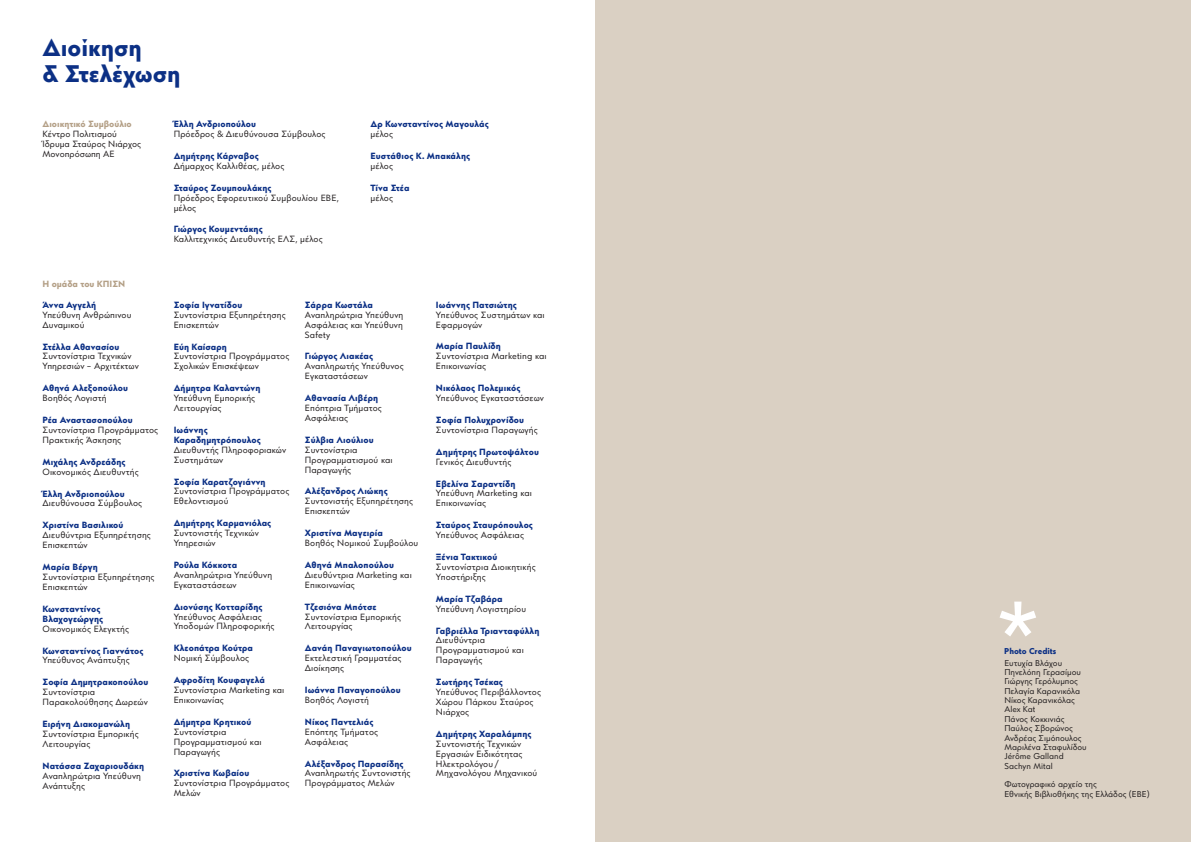
<style>
.page{position:relative;width:1191px;height:842px;background:#fff}
.page>*{position:absolute;margin:0;border:0;box-sizing:border-box;transform-origin:0 0}
.t1{font:700 24px/26.4px "SNFCC Panoptik";color:#0c3085}
.t2{font:9px/9.9px "SNFCC Panoptik";letter-spacing:.01em;color:#231f20}
.t3{font:700 9px/9.9px "SNFCC Panoptik";letter-spacing:.01em;color:#0c3085}
.t4{font:700 9px "SNFCC Panoptik";color:#b4a087}
.t5{font:8.5px/9.4px "SNFCC Panoptik";color:#231f20}
.t6{font:700 8.5px "SNFCC Panoptik";color:#0c3085}
</style>
<div class="page">
<div style="left:595px;top:0;width:596px;height:842px;background:#dad0c3"></div>
<svg style="left:999px;top:602px;width:37px;height:34px"></svg>
<h1 class="t1" style="left:43px;top:35px;width:139px">Διοίκηση<br>&amp; Στελέχωση</h1>
<p class="t4" style="left:43px;top:118px;width:91px">Διοικητικό Συμβούλιο</p>
<p class="t2" style="left:43px;top:129px;width:100px">Κέντρο Πολιτισμού<br>Ίδρυμα Σταύρος Νιάρχος<br>Μονοπρόσωπη ΑΕ</p>
<p class="t4" style="left:43px;top:278px;width:84px">Η ομάδα του ΚΠΙΣΝ</p>
<p class="t3" style="left:174px;top:119px;width:84px">Έλλη Ανδριοπούλου</p>
<p class="t2" style="left:174px;top:129px;width:153px">Πρόεδρος &amp; Διευθύνουσα Σύμβουλος</p>
<p class="t3" style="left:174px;top:151px;width:86px">Δημήτρης Κάρναβος</p>
<p class="t2" style="left:174px;top:161px;width:112px">Δήμαρχος Καλλιθέας, μέλος</p>
<p class="t3" style="left:174px;top:183px;width:99px">Σταύρος Ζουμπουλάκης</p>
<p class="t2" style="left:174px;top:193px;width:167px">Πρόεδρος Εφορευτικού Συμβουλίου ΕΒΕ, μέλος</p>
<p class="t3" style="left:174px;top:225px;width:90px">Γιώργος Κουμεντάκης</p>
<p class="t2" style="left:174px;top:234px;width:150px">Καλλιτεχνικός Διευθυντής ΕΛΣ, μέλος</p>
<p class="t3" style="left:370px;top:119px;width:120px">Δρ Κωνσταντίνος Μαγουλάς</p>
<p class="t2" style="left:370px;top:129px;width:24px">μέλος</p>
<p class="t3" style="left:370px;top:151px;width:101px">Ευστάθιος Κ. Μπακάλης</p>
<p class="t2" style="left:370px;top:161px;width:24px">μέλος</p>
<p class="t3" style="left:370px;top:183px;width:41px">Τίνα Στέα</p>
<p class="t2" style="left:370px;top:193px;width:24px">μέλος</p>
<p class="t3" style="left:43px;top:300px;width:55px">Άννα Αγγελή</p>
<p class="t2" style="left:43px;top:310px;width:90px">Υπεύθυνη Ανθρώπινου<br>Δυναμικού</p>
<p class="t3" style="left:43px;top:342px;width:78px">Στέλλα Αθανασίου</p>
<p class="t2" style="left:43px;top:352px;width:98px">Συντονίστρια Τεχνικών<br>Υπηρεσιών – Αρχιτέκτων</p>
<p class="t3" style="left:43px;top:384px;width:87px">Αθηνά Αλεξοπούλου</p>
<p class="t2" style="left:43px;top:393px;width:66px">Βοηθός Λογιστή</p>
<p class="t3" style="left:43px;top:415px;width:92px">Ρέα Αναστασοπούλου</p>
<p class="t2" style="left:43px;top:425px;width:117px">Συντονίστρια Προγράμματος<br>Πρακτικής Άσκησης</p>
<p class="t3" style="left:43px;top:457px;width:84px">Μιχάλης Ανδρεάδης</p>
<p class="t2" style="left:43px;top:467px;width:98px">Οικονομικός Διευθυντής</p>
<p class="t3" style="left:43px;top:489px;width:84px">Έλλη Ανδριοπούλου</p>
<p class="t2" style="left:43px;top:499px;width:101px">Διευθύνουσα Σύμβουλος</p>
<p class="t3" style="left:43px;top:521px;width:82px">Χριστίνα Βασιλικού</p>
<p class="t2" style="left:43px;top:530px;width:110px">Διευθύντρια Εξυπηρέτησης<br>Επισκεπτών</p>
<p class="t3" style="left:43px;top:562px;width:57px">Μαρία Βέργη</p>
<p class="t2" style="left:43px;top:572px;width:114px">Συντονίστρια Εξυπηρέτησης<br>Επισκεπτών</p>
<p class="t3" style="left:43px;top:604px;width:62px">Κωνσταντίνος<br>Βλαχογεώργης</p>
<p class="t2" style="left:43px;top:624px;width:88px">Οικονομικός Ελεγκτής</p>
<p class="t3" style="left:43px;top:646px;width:102px">Κωνσταντίνος Γιαννάτος</p>
<p class="t2" style="left:43px;top:655px;width:89px">Υπεύθυνος Ανάπτυξης</p>
<p class="t3" style="left:43px;top:678px;width:107px">Σοφία Δημητρακοπούλου</p>
<p class="t2" style="left:43px;top:687px;width:107px">Συντονίστρια<br>Παρακολούθησης Δωρεών</p>
<p class="t3" style="left:43px;top:719px;width:89px">Ειρήνη Διακομανώλη</p>
<p class="t2" style="left:43px;top:729px;width:98px">Συντονίστρια Εμπορικής<br>Λειτουργίας</p>
<p class="t3" style="left:43px;top:761px;width:103px">Νατάσσα Ζαχαριουδάκη</p>
<p class="t2" style="left:43px;top:771px;width:100px">Αναπληρώτρια Υπεύθυνη<br>Ανάπτυξης</p>
<p class="t3" style="left:174px;top:300px;width:70px">Σοφία Ιγνατίδου</p>
<p class="t2" style="left:174px;top:310px;width:114px">Συντονίστρια Εξυπηρέτησης<br>Επισκεπτών</p>
<p class="t3" style="left:174px;top:342px;width:55px">Εύη Καίσαρη</p>
<p class="t2" style="left:174px;top:352px;width:117px">Συντονίστρια Προγράμματος<br>Σχολικών Επισκέψεων</p>
<p class="t3" style="left:174px;top:384px;width:88px">Δήμητρα Καλαντώνη</p>
<p class="t2" style="left:174px;top:393px;width:83px">Υπεύθυνη Εμπορικής<br>Λειτουργίας</p>
<p class="t3" style="left:174px;top:425px;width:89px">Ιωάννης<br>Καραδημητρόπουλος</p>
<p class="t2" style="left:174px;top:445px;width:114px">Διευθυντής Πληροφοριακών<br>Συστημάτων</p>
<p class="t3" style="left:174px;top:477px;width:93px">Σοφία Καρατζογιάννη</p>
<p class="t2" style="left:174px;top:487px;width:117px">Συντονίστρια Προγράμματος<br>Εθελοντισμού</p>
<p class="t3" style="left:174px;top:519px;width:99px">Δημήτρης Καρμανιόλας</p>
<p class="t2" style="left:174px;top:528px;width:87px">Συντονιστής Τεχνικών<br>Υπηρεσιών</p>
<p class="t3" style="left:174px;top:560px;width:65px">Ρούλα Κόκκοτα</p>
<p class="t2" style="left:174px;top:570px;width:100px">Αναπληρώτρια Υπεύθυνη<br>Εγκαταστάσεων</p>
<p class="t3" style="left:174px;top:602px;width:90px">Διονύσης Κοτταρίδης</p>
<p class="t2" style="left:174px;top:612px;width:102px">Υπεύθυνος Ασφάλειας<br>Υποδομών Πληροφορικής</p>
<p class="t3" style="left:174px;top:644px;width:81px">Κλεοπάτρα Κούτρα</p>
<p class="t2" style="left:174px;top:653px;width:77px">Νομική Σύμβουλος</p>
<p class="t3" style="left:174px;top:675px;width:93px">Αφροδίτη Κουφαγελά</p>
<p class="t2" style="left:174px;top:685px;width:112px">Συντονίστρια Marketing και<br>Επικοινωνίας</p>
<p class="t3" style="left:174px;top:717px;width:79px">Δήμητρα Κρητικού</p>
<p class="t2" style="left:174px;top:727px;width:89px">Συντονίστρια<br>Προγραμματισμού και<br>Παραγωγής</p>
<p class="t3" style="left:174px;top:769px;width:77px">Χριστίνα Κωβαίου</p>
<p class="t2" style="left:174px;top:778px;width:117px">Συντονίστρια Προγράμματος<br>Μελών</p>
<p class="t3" style="left:305px;top:300px;width:70px">Σάρρα Κωστάλα</p>
<p class="t2" style="left:305px;top:310px;width:100px;text-align:justify">Αναπληρώτρια Υπεύθυνη Ασφάλειας και Υπεύθυνη Safety</p>
<p class="t3" style="left:305px;top:352px;width:70px">Γιώργος Λιακέας</p>
<p class="t2" style="left:305px;top:361px;width:100px">Αναπληρωτής Υπεύθυνος<br>Εγκαταστάσεων</p>
<p class="t3" style="left:305px;top:393px;width:75px">Αθανασία Λιβέρη</p>
<p class="t2" style="left:305px;top:403px;width:79px">Επόπτρια Τμήματος<br>Ασφάλειας</p>
<p class="t3" style="left:305px;top:435px;width:70px">Σύλβια Λιούλιου</p>
<p class="t2" style="left:305px;top:445px;width:89px">Συντονίστρια<br>Προγραμματισμού και<br>Παραγωγής</p>
<p class="t3" style="left:305px;top:487px;width:84px">Αλέξανδρος Λιώκης</p>
<p class="t2" style="left:305px;top:496px;width:110px">Συντονιστής Εξυπηρέτησης<br>Επισκεπτών</p>
<p class="t3" style="left:305px;top:528px;width:80px">Χριστίνα Μαγειρία</p>
<p class="t2" style="left:305px;top:538px;width:115px">Βοηθός Νομικού Συμβούλου</p>
<p class="t3" style="left:305px;top:560px;width:91px">Αθηνά Μπαλοπούλου</p>
<p class="t2" style="left:305px;top:570px;width:108px">Διευθύντρια Marketing και<br>Επικοινωνίας</p>
<p class="t3" style="left:305px;top:602px;width:73px">Τζεσιόνα Μπότσε</p>
<p class="t2" style="left:305px;top:612px;width:98px">Συντονίστρια Εμπορικής<br>Λειτουργίας</p>
<p class="t3" style="left:305px;top:644px;width:108px">Δανάη Παναγιωτοπούλου</p>
<p class="t2" style="left:305px;top:653px;width:98px">Εκτελεστική Γραμματέας<br>Διοίκησης</p>
<p class="t3" style="left:305px;top:685px;width:97px">Ιωάννα Παναγοπούλου</p>
<p class="t2" style="left:305px;top:695px;width:66px">Βοηθός Λογιστή</p>
<p class="t3" style="left:305px;top:717px;width:70px">Νίκος Παντελιάς</p>
<p class="t2" style="left:305px;top:727px;width:75px">Επόπτης Τμήματος<br>Ασφάλειας</p>
<p class="t3" style="left:305px;top:759px;width:100px">Αλέξανδρος Παρασίδης</p>
<p class="t2" style="left:305px;top:768px;width:107px">Αναπληρωτής Συντονιστής<br>Προγράμματος Μελών</p>
<p class="t3" style="left:436px;top:300px;width:82px">Ιωάννης Πατσιώτης</p>
<p class="t2" style="left:436px;top:310px;width:110px">Υπεύθυνος Συστημάτων και<br>Εφαρμογών</p>
<p class="t3" style="left:436px;top:342px;width:66px">Μαρία Παυλίδη</p>
<p class="t2" style="left:436px;top:351px;width:112px">Συντονίστρια Marketing και<br>Επικοινωνίας</p>
<p class="t3" style="left:436px;top:383px;width:86px">Νικόλαος Πολεμικός</p>
<p class="t2" style="left:436px;top:393px;width:109px">Υπεύθυνος Εγκαταστάσεων</p>
<p class="t3" style="left:436px;top:415px;width:90px">Σοφία Πολυχρονίδου</p>
<p class="t2" style="left:436px;top:425px;width:103px">Συντονίστρια Παραγωγής</p>
<p class="t3" style="left:436px;top:447px;width:104px">Δημήτρης Πρωτοψάλτου</p>
<p class="t2" style="left:436px;top:457px;width:77px">Γενικός Διευθυντής</p>
<p class="t3" style="left:436px;top:479px;width:81px">Εβελίνα Σαραντίδη</p>
<p class="t2" style="left:436px;top:489px;width:97px">Υπεύθυνη Marketing και<br>Επικοινωνίας</p>
<p class="t3" style="left:436px;top:521px;width:98px">Σταύρος Σταυρόπουλος</p>
<p class="t2" style="left:436px;top:530px;width:90px">Υπεύθυνος Ασφάλειας</p>
<p class="t3" style="left:436px;top:552px;width:63px">Ξένια Τακτικού</p>
<p class="t2" style="left:436px;top:562px;width:101px">Συντονίστρια Διοικητικής<br>Υποστήριξης</p>
<p class="t3" style="left:436px;top:594px;width:68px">Μαρία Τζαβάρα</p>
<p class="t2" style="left:436px;top:604px;width:92px">Υπεύθυνη Λογιστηρίου</p>
<p class="t3" style="left:436px;top:626px;width:105px">Γαβριέλλα Τριανταφύλλη</p>
<p class="t2" style="left:436px;top:636px;width:89px">Διευθύντρια<br>Προγραμματισμού και<br>Παραγωγής</p>
<p class="t3" style="left:436px;top:677px;width:68px">Σωτήρης Τσέκας</p>
<p class="t2" style="left:436px;top:687px;width:107px">Υπεύθυνος Περιβάλλοντος<br>Χώρου Πάρκου Σταύρος<br>Νιάρχος</p>
<p class="t3" style="left:436px;top:729px;width:97px">Δημήτρης Χαραλάμπης</p>
<p class="t2" style="left:436px;top:739px;width:103px">Συντονιστής Τεχνικών<br>Εργασιών Ειδικότητας<br>Ηλεκτρολόγου/<br>Μηχανολόγου Μηχανικού</p>
<p class="t6" style="left:1004px;top:645px;width:54px">Photo Credits</p>
<p class="t5" style="left:1004px;top:658px;width:84px">Ευτυχία Βλάχου<br>Πηνελόπη Γερασίμου<br>Γιώργης Γερόλυμπος<br>Πελαγία Καρανικόλα<br>Νίκος Καρανικόλας<br>Alex Kat<br>Πάνος Κοκκινιάς<br>Παύλος Σβορώνος<br>Ανδρέας Σιμόπουλος<br>Μαριλένα Σταφυλίδου<br>Jérôme Galland<br>Sachyn Mital</p>
<p class="t5" style="left:1004px;top:780px;width:147px">Φωτογραφικό αρχείο της<br>Εθνικής Βιβλιοθήκης της Ελλάδος (ΕΒΕ)</p>
</div>
